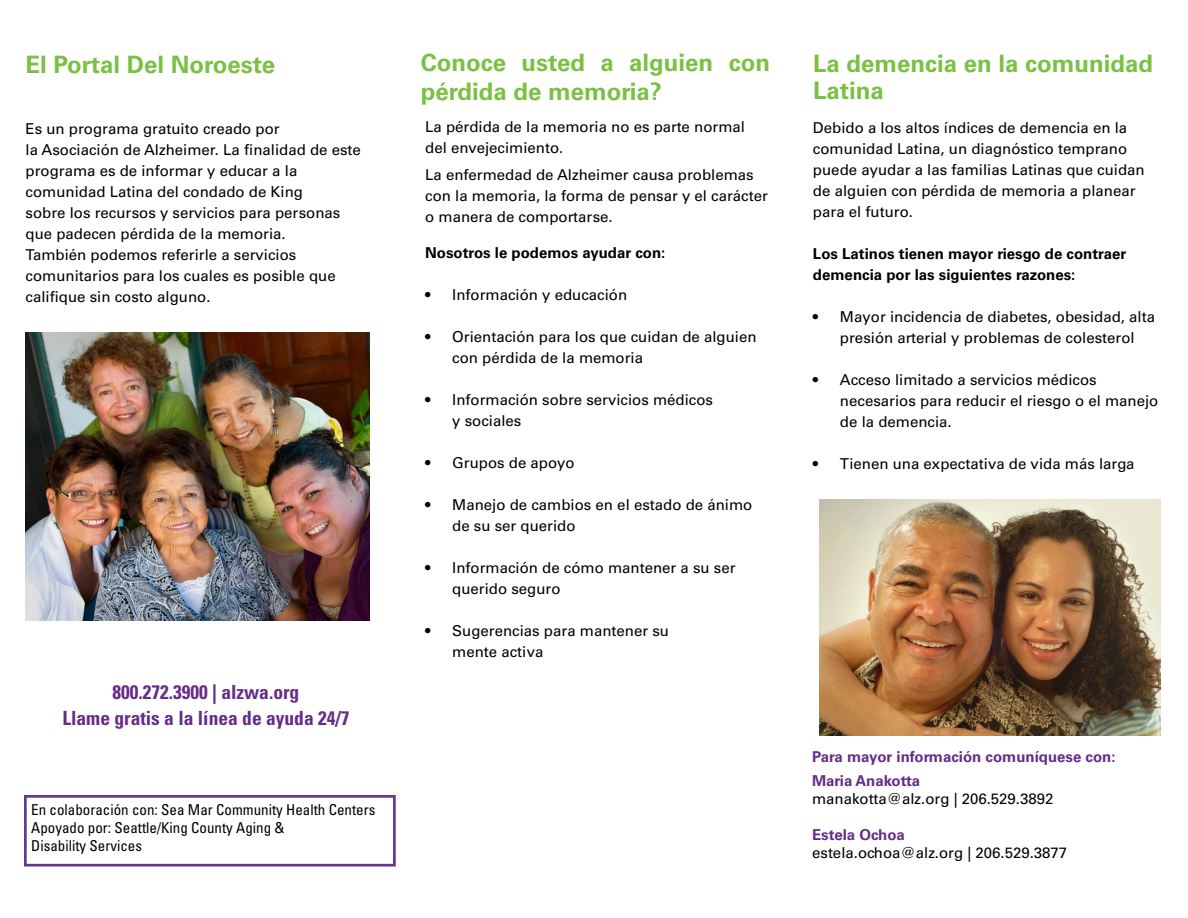
<style>
.page{position:relative;width:1188px;height:918px;background:#fff}
.page>*{position:absolute;margin:0;border:0;box-sizing:border-box;transform-origin:0 0}
.t1{font:700 24px/28.8px "Univers LT Std";color:#7ac143}
.t2{font:700 condensed 19.5px/25.5px "Univers LT Std";color:#652d89;text-align:center}
.t3{font:15px/21px "Univers LT Std";color:#000}
.t4{font:condensed 15px/18px "Univers LT Std";color:#000}
.t5{font:700 15px/21px "Univers LT Std";color:#000}
.t6{font:700 15px/24px "Univers LT Std";color:#652d89}
</style>
<div class="page">
<img style="left:819px;top:500px;width:342px;height:235px">
<img style="left:26px;top:332px;width:344px;height:289px">
<div style="left:24px;top:795px;width:372px;height:72px;border:3px solid #65378f"></div>
<h1 class="t1" style="left:26px;top:51px;width:251px">El Portal Del Noroeste</h1>
<p class="t3" style="left:26px;top:118px;width:337px">Es un programa gratuito creado por<br>la Asociación de Alzheimer. La finalidad de este programa es de informar y educar a la comunidad Latina del condado de King<br>sobre los recursos y servicios para personas que padecen pérdida de la memoria.<br>También podemos referirle a servicios comunitarios para los cuales es posible que califique sin costo alguno.</p>
<h2 class="t2" style="left:62px;top:680px;width:289px">800.272.3900 | alzwa.org<br>Llame gratis a la línea de ayuda 24/7</h2>
<p class="t4" style="left:31px;top:800px;width:346px">En colaboración con: Sea Mar Community Health Centers<br>Apoyado por: Seattle/King County Aging &amp;<br>Disability Services</p>
<h1 class="t1" style="left:421px;top:49px;width:351px">Conoce usted a alguien con pérdida de memoria?</h1>
<p class="t3" style="left:425px;top:116px;width:321px">La pérdida de la memoria no es parte normal del envejecimiento.</p>
<p class="t3" style="left:425px;top:164px;width:344px">La enfermedad de Alzheimer causa problemas con la memoria, la forma de pensar y el carácter o manera de comportarse.</p>
<p class="t5" style="left:425px;top:243px;width:242px">Nosotros le podemos ayudar con:</p>
<p class="t3" style="left:425px;top:285px;width:204px">• Información y educación</p>
<p class="t3" style="left:452px;top:327px;width:306px;text-indent:-27px">• Orientación para los que cuidan de alguien con pérdida de la memoria</p>
<p class="t3" style="left:452px;top:390px;width:262px;text-indent:-27px">• Información sobre servicios médicos y sociales</p>
<p class="t3" style="left:425px;top:453px;width:151px">• Grupos de apoyo</p>
<p class="t3" style="left:452px;top:495px;width:302px;text-indent:-27px">• Manejo de cambios en el estado de ánimo de su ser querido</p>
<p class="t3" style="left:452px;top:558px;width:285px;text-indent:-27px">• Información de cómo mantener a su ser querido seguro</p>
<p class="t3" style="left:452px;top:621px;width:218px;text-indent:-27px">• Sugerencias para mantener su mente activa</p>
<h1 class="t1" style="left:813px;top:50px;width:342px;line-height:27px">La demencia en la comunidad<br>Latina</h1>
<p class="t3" style="left:813px;top:117px;width:333px">Debido a los altos índices de demencia en la comunidad Latina, un diagnóstico temprano puede ayudar a las familias Latinas que cuidan de alguien con pérdida de memoria a planear para el futuro.</p>
<p class="t5" style="left:813px;top:243px;width:315px">Los Latinos tienen mayor riesgo de contraer demencia por las siguientes razones:</p>
<p class="t3" style="left:813px;top:306px;width:344px;text-align:center">• Mayor incidencia de diabetes, obesidad, alta presión arterial y problemas de colesterol</p>
<p class="t3" style="left:840px;top:369px;width:320px;text-indent:-27px">• Acceso limitado a servicios médicos necesarios para reducir el riesgo o el manejo de la demencia.</p>
<p class="t3" style="left:813px;top:453px;width:323px">• Tienen una expectativa de vida más larga</p>
<p class="t6" style="left:812px;top:744px;width:305px">Para mayor información comuníquese con:<br>Maria Anakotta</p>
<p class="t3" style="left:812px;top:788px;width:243px">manakotta@alz.org | 206.529.3892</p>
<p class="t6" style="left:812px;top:822px;width:94px">Estela Ochoa</p>
<p class="t3" style="left:812px;top:842px;width:257px">estela.ochoa@alz.org | 206.529.3877</p>
</div>
